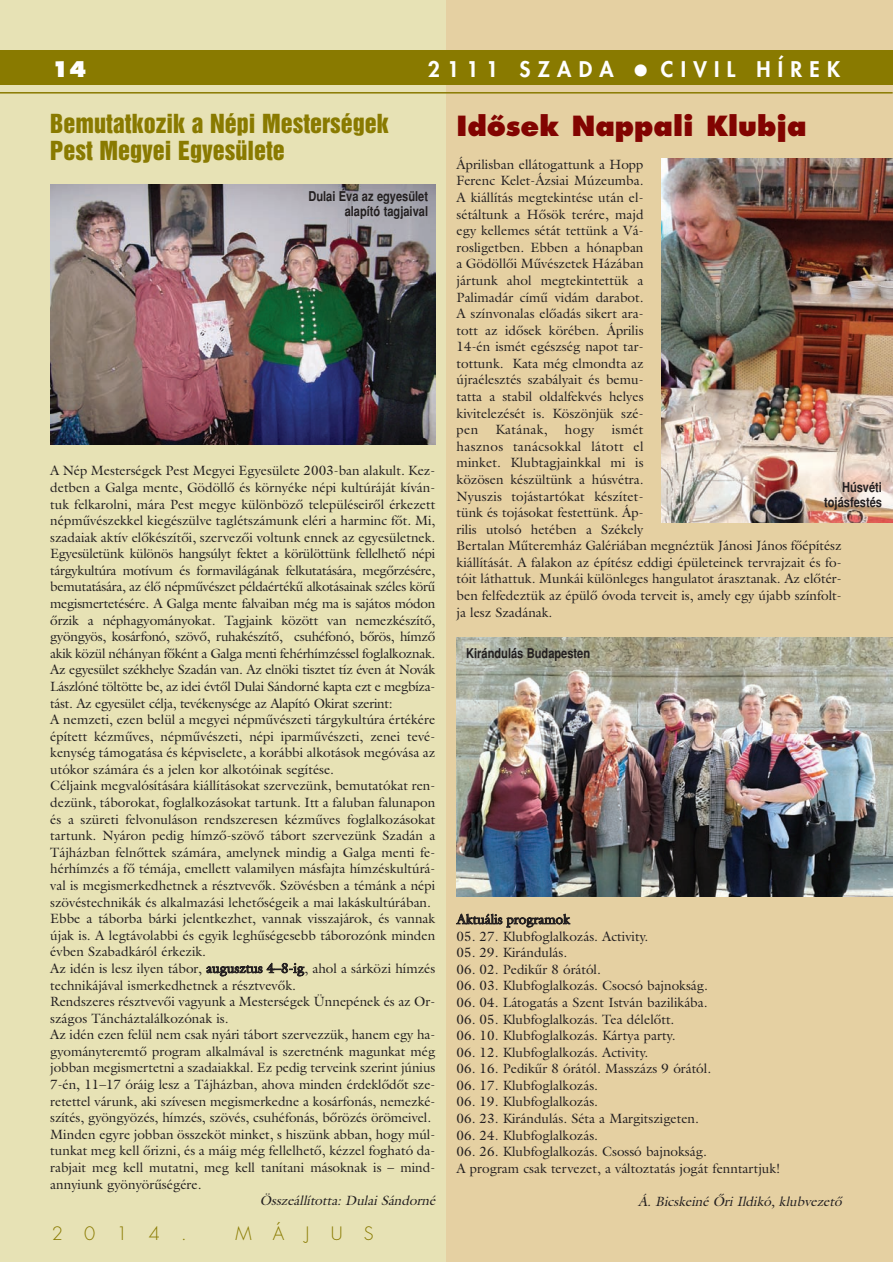
<style>
.page{position:relative;width:893px;height:1262px;background:#fff}
.page>*{position:absolute;margin:0;border:0;box-sizing:border-box;transform-origin:0 0}
.t1{font:700 27px "Futura AH Extra";color:#820401}
.t2{font:24px/27px "H Helvetica Inserat";color:#897a00}
.t3{font:800 21px "H Futura";letter-spacing:.345em;color:#fff}
.t4{font:700 21px "H Futura Extra";color:#fff}
.t5{font:300 18px "H Futura";letter-spacing:1.18em;color:#897a00}
.t6{font:13.5px/16.6px "Galliard AH";color:#231f20}
.t7{font:700 13.5px/15px "H Helvetica Narrow";color:#231f20;text-align:right}
.t8{font:italic 13.5px "Galliard AH";color:#231f20}
.t9{font:13.5px "Galliard AH";letter-spacing:.02em;color:#231f20}
</style>
<div class="page">
<div style="left:446px;top:0;width:446px;height:1261px;background:#e5d0a2"></div>
<div style="left:0;top:0;width:446px;height:1261px;background:#e7e2b5"></div>
<div style="left:0;top:50px;width:892px;height:34px;background:#897a00"></div>
<hr style="left:0;top:92px;width:892px;height:2px;background:#897a00">
<img style="left:50px;top:184px;width:385px;height:260px">
<img style="left:661px;top:159px;width:231px;height:363px">
<img style="left:456px;top:637px;width:436px;height:259px">
<h3 class="t4" style="left:52px;top:60px;width:36px">14</h3>
<h3 class="t3" style="left:428px;top:59px;width:187px">2111 SZADA</h3>
<h3 class="t3" style="left:661px;top:59px;width:181px">CIVIL HÍREK</h3>
<h2 class="t2" style="left:50px;top:111px;width:340px">Bemutatkozik a Népi Mesterségek<br>Pest Megyei Egyesülete</h2>
<h1 class="t1" style="left:456px;top:114px;width:351px">Idôsek Nappali Klubja</h1>
<p class="t6" style="left:456px;top:157px;width:188px;text-align:justify">Áprilisban ellátogattunk a Hopp Ferenc Kelet-Ázsiai Múzeumba.<br>A kiállítás megtekintése után el&shy;sétáltunk a Hôsök terére, majd egy kellemes sétát tettünk a Vá&shy;rosligetben. Ebben a hónapban a Gödöllôi Mûvészetek Házában jártunk ahol megtekintettük a Palimadár címû vidám darabot.<br>A színvonalas elôadás sikert ara&shy;tott az idôsek körében. Április 14-én ismét egészség napot tar&shy;tottunk. Kata még elmondta az újraélesztés szabályait és bemu&shy;tatta a stabil oldalfekvés helyes kivitelezését is. Köszönjük szé&shy;pen</p>
<p class="t7" style="left:308px;top:190px;width:121px">Dulai Éva az egyesület alapító tagjaival</p>
<p class="t9" style="left:495px;top:424px;width:54px">Katának,</p>
<p class="t6" style="left:565px;top:422px;width:31px">hogy</p>
<p class="t6" style="left:456px;top:422px;width:386px;text-indent:155px">ismét<br>hasznos tanácsokkal látott el<br>minket. Klubtagjainkkal mi is<br>közösen készültünk a húsvétra.<br>Nyuszis tojástartókat készítet-<br>tünk és tojásokat festettünk. Áp-<br>rilis utolsó hetében a Székely<br>Bertalan Mûteremház Galériában megnéztük Jánosi János fôépítész kiállítását. A falakon az építész eddigi épületeinek tervrajzait és fo&shy;tóit láthattuk. Munkái különleges hangulatot árasztanak. Az elôtér&shy;ben felfedeztük az épülô óvoda terveit is, amely egy újabb színfolt&shy;ja lesz Szadának.</p>
<p class="t6" style="left:50px;top:463px;width:386px">A Nép Mesterségek Pest Megyei Egyesülete 2003-ban alakult. Kez&shy;detben a Galga mente, Gödöllô és környéke népi kultúráját kíván&shy;tuk felkarolni, mára Pest megye különbözô településeirôl érkezett népmûvészekkel kiegészülve taglétszámunk eléri a harminc fôt. Mi, szadaiak aktív elôkészítôi, szervezôi voltunk ennek az egyesületnek.<br>Egyesületünk különös hangsúlyt fektet a körülöttünk fellelhetô népi tárgykultúra motívum és formavilágának felkutatására, megôrzésére, bemutatására, az élô népmûvészet példaértékû alkotásainak széles körû megismertetésére. A Galga mente falvaiban még ma is sajátos módon ôrzik a néphagyományokat. Tagjaink között van nemezkészítô, gyöngyös, kosárfonó, szövô, ruhakészítô, csuhéfonó, bôrös, hímzô akik közül néhányan fôként a Galga menti fehérhímzéssel foglalkoznak.<br>Az egyesület székhelye Szadán van. Az elnöki tisztet tíz éven át Novák Lászlóné töltötte be, az idei évtôl Dulai Sándorné kapta ezt e megbíza&shy;tást. Az egyesület célja, tevékenysége az Alapító Okirat szerint:<br>A nemzeti, ezen belül a megyei népmûvészeti tárgykultúra értékére épített kézmûves, népmûvészeti, népi iparmûvészeti, zenei tevé&shy;kenység támogatása és képviselete, a korábbi alkotások megóvása az utókor számára és a jelen kor alkotóinak segítése.<br>Céljaink megvalósítására kiállításokat szervezünk, bemutatókat ren&shy;dezünk, táborokat, foglalkozásokat tartunk. Itt a faluban falunapon és a szüreti felvonuláson rendszeresen kézmûves foglalkozásokat tartunk. Nyáron pedig hímzô-szövô tábort szervezünk Szadán a Tájházban felnôttek számára, amelynek mindig a Galga menti fe&shy;hérhímzés a fô témája, emellett valamilyen másfajta hímzéskultúrá&shy;val is megismerkedhetnek a résztvevôk. Szövésben a témánk a népi szövéstechnikák és alkalmazási lehetôségeik a mai lakáskultúrában.<br>Ebbe a táborba bárki jelentkezhet, vannak visszajárok, és vannak újak is. A legtávolabbi és egyik leghûségesebb táborozónk minden évben Szabadkáról érkezik.<br>Az idén is lesz ilyen tábor, augusztus 4–8-ig, ahol a sárközi hímzés technikájával ismerkedhetnek a résztvevôk.<br>Rendszeres résztvevôi vagyunk a Mesterségek Ünnepének és az Or&shy;szágos Táncháztalálkozónak is.<br>Az idén ezen felül nem csak nyári tábort szervezzük, hanem egy ha&shy;gyományteremtô program alkalmával is szeretnénk magunkat még jobban megismertetni a szadaiakkal. Ez pedig terveink szerint június 7-én, 11–17 óráig lesz a Tájházban, ahova minden érdeklôdôt sze&shy;retettel várunk, aki szívesen megismerkedne a kosárfonás, nemezké&shy;szítés, gyöngyözés, hímzés, szövés, csuhéfonás, bôrözés örömeivel.<br>Minden egyre jobban összeköt minket, s hiszünk abban, hogy múl&shy;tunkat meg kell ôrizni, és a máig még fellelhetô, kézzel fogható da&shy;rabjait meg kell mutatni, meg kell tanítani másoknak is – mind&shy;annyiunk gyönyörûségére.</p>
<p class="t8" style="left:260px;top:1195px;width:180px">Összeállította: Dulai Sándorné</p>
<p class="t7" style="left:824px;top:481px;width:59px">Húsvéti tojásfestés</p>
<p class="t7" style="left:466px;top:647px;width:125px">Kirándulás Budapesten</p>
<p class="t6" style="left:457px;top:912px;width:115px">Aktuális programok</p>
<p class="t6" style="left:456px;top:929px;width:193px">05. 27. Klubfoglalkozás. Activity.</p>
<p class="t6" style="left:456px;top:945px;width:112px">05. 29. Kirándulás.</p>
<p class="t6" style="left:456px;top:962px;width:146px">06. 02. Pedikûr 8 órától.</p>
<p class="t6" style="left:456px;top:978px;width:253px">06. 03. Klubfoglalkozás. Csocsó bajnokság.</p>
<p class="t6" style="left:456px;top:995px;width:252px">06. 04. Látogatás a Szent István bazilikába.</p>
<p class="t6" style="left:456px;top:1011px;width:219px">06. 05. Klubfoglalkozás. Tea délelôtt.</p>
<p class="t6" style="left:456px;top:1028px;width:220px">06. 10. Klubfoglalkozás. Kártya party.</p>
<p class="t6" style="left:456px;top:1045px;width:193px">06. 12. Klubfoglalkozás. Activity.</p>
<p class="t6" style="left:456px;top:1061px;width:256px">06. 16. Pedikûr 8 órától. Masszázs 9 órától.</p>
<p class="t6" style="left:456px;top:1078px;width:143px">06. 17. Klubfoglalkozás.</p>
<p class="t6" style="left:456px;top:1094px;width:143px">06. 19. Klubfoglalkozás.</p>
<p class="t6" style="left:456px;top:1111px;width:244px">06. 23. Kirándulás. Séta a Margitszigeten.</p>
<p class="t6" style="left:456px;top:1128px;width:143px">06. 24. Klubfoglalkozás.</p>
<p class="t6" style="left:456px;top:1144px;width:325px">06. 26. Klubfoglalkozás. Csossó bajnokság.<br>A program csak tervezet, a változtatás jogát fenntartjuk!</p>
<p class="t8" style="left:638px;top:1196px;width:208px">Á. Bicskeiné Ôri Ildikó, klubvezetô</p>
<h3 class="t5" style="left:52px;top:1224px;width:137px">2014.</h3>
<h3 class="t5" style="left:235px;top:1224px;width:140px">MÁJUS</h3>
</div>
